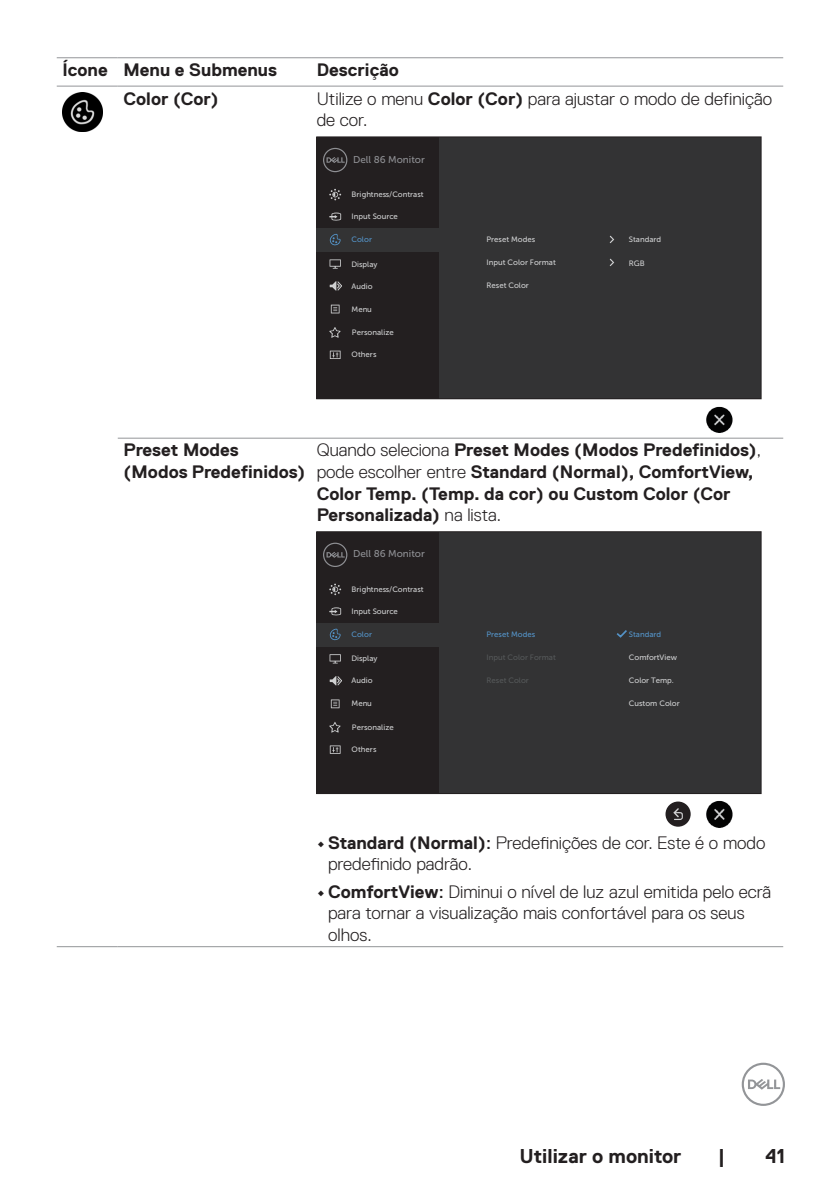
<style>
.page{position:relative;width:840px;height:1191px;background:#fff}
.page>*{position:absolute;margin:0;border:0;box-sizing:border-box;transform-origin:0 0}
.t1{font:700 20px "Dell Replica";color:#231f20}
.t2{font:300 18px/21.6px "Dell Replica";color:#231f20}
.t3{font:700 18px/21.6px "Dell Replica";color:#231f20}
.t4{font:9.8px "Museo Sans For Dell 500";color:#8e8f93}
.t5{font:7.8px "Museo Sans For Dell 500";color:#cfd0d1}
.t6{font:7.8px "Museo Sans For Dell 500";color:#5493c7}
.t7{font:7.8px "Museo Sans For Dell 500";color:#555859}
.s1{font-weight:700}
.s2{font-weight:300}
.s3{font-weight:400}
</style>
<div class="page">
<svg style="left:741px;top:1062px;width:43px;height:44px"></svg>
<hr style="left:57px;top:946px;width:61px;height:1px;background:#939598">
<hr style="left:57px;top:57px;width:61px;height:1px;background:#939598">
<hr style="left:118px;top:57px;width:193px;height:1px;background:#939598">
<hr style="left:311px;top:57px;width:471px;height:1px;background:#939598">
<hr style="left:57px;top:86px;width:61px;height:1px;background:#939598">
<hr style="left:118px;top:86px;width:193px;height:1px;background:#939598">
<hr style="left:311px;top:86px;width:471px;height:1px;background:#939598">
<hr style="left:118px;top:438px;width:193px;height:1px;background:#939598">
<hr style="left:311px;top:438px;width:471px;height:1px;background:#939598">
<hr style="left:118px;top:946px;width:193px;height:1px;background:#939598">
<hr style="left:311px;top:946px;width:471px;height:1px;background:#939598">
<img style="left:62px;top:92px;width:40px;height:40px">
<div style="left:316px;top:137px;width:444px;height:262px;background:#333334"></div>
<div style="left:316px;top:137px;width:122px;height:262px;background:#231f20"></div>
<svg style="left:329px;top:189px;width:12px;height:11px"></svg>
<svg style="left:323px;top:148px;width:24px;height:24px"></svg>
<svg style="left:609px;top:235px;width:5px;height:8px"></svg>
<svg style="left:609px;top:258px;width:5px;height:8px"></svg>
<div style="left:316px;top:228px;width:122px;height:23px;background:#333334"></div>
<svg style="left:329px;top:212px;width:12px;height:9px"></svg>
<svg style="left:329px;top:233px;width:12px;height:13px"></svg>
<svg style="left:329px;top:259px;width:11px;height:10px"></svg>
<svg style="left:329px;top:351px;width:11px;height:8px"></svg>
<svg style="left:329px;top:281px;width:13px;height:10px"></svg>
<svg style="left:330px;top:305px;width:9px;height:8px"></svg>
<svg style="left:329px;top:327px;width:12px;height:11px"></svg>
<img style="left:706px;top:406px;width:26px;height:26px">
<div style="left:316px;top:532px;width:444px;height:261px;background:#333334"></div>
<div style="left:316px;top:532px;width:122px;height:261px;background:#231f20"></div>
<svg style="left:329px;top:583px;width:12px;height:12px"></svg>
<svg style="left:323px;top:542px;width:24px;height:25px"></svg>
<div style="left:316px;top:623px;width:122px;height:23px;background:#333334"></div>
<svg style="left:329px;top:607px;width:12px;height:8px"></svg>
<svg style="left:329px;top:628px;width:12px;height:12px"></svg>
<svg style="left:329px;top:654px;width:11px;height:9px"></svg>
<svg style="left:329px;top:745px;width:11px;height:9px"></svg>
<svg style="left:329px;top:676px;width:13px;height:10px"></svg>
<svg style="left:330px;top:699px;width:9px;height:9px"></svg>
<svg style="left:329px;top:722px;width:12px;height:11px"></svg>
<svg style="left:616px;top:630px;width:11px;height:8px"></svg>
<img style="left:706px;top:801px;width:26px;height:26px">
<div style="left:665px;top:801px;width:25px;height:25px;background:#231f20;border-radius:50%"></div>
<svg style="left:673px;top:808px;width:9px;height:12px"></svg>
<p class="t3" style="left:62px;top:59px;width:216px">Ícone Menu e Submenus</p>
<p class="t3" style="left:316px;top:59px;width:84px">Descrição</p>
<p class="t3" style="left:123px;top:88px;width:97px">Color (Cor)</p>
<p class="t2" style="left:316px;top:88px;width:456px">Utilize o menu <span class="s1">Color (Cor)</span> para ajustar o modo de definição de cor.</p>
<p class="t4" style="left:353px;top:154px;width:73px">Dell 86 Monitor</p>
<p class="t5" style="left:351px;top:190px;width:73px">Brightness/Contrast</p>
<p class="t5" style="left:351px;top:212px;width:48px">Input Source</p>
<p class="t6" style="left:351px;top:235px;width:22px">Color</p>
<p class="t5" style="left:351px;top:259px;width:27px">Display</p>
<p class="t5" style="left:351px;top:282px;width:23px">Audio</p>
<p class="t5" style="left:351px;top:304px;width:22px">Menu</p>
<p class="t5" style="left:352px;top:328px;width:43px">Personalize</p>
<p class="t5" style="left:351px;top:350px;width:26px">Others</p>
<p class="t5" style="left:486px;top:235px;width:50px">Preset Modes</p>
<p class="t5" style="left:486px;top:258px;width:71px">Input Color Format</p>
<p class="t5" style="left:486px;top:281px;width:44px">Reset Color</p>
<p class="t5" style="left:628px;top:235px;width:34px">Standard</p>
<p class="t5" style="left:628px;top:258px;width:17px">RGB</p>
<p class="t3" style="left:123px;top:439px;width:183px">Preset Modes (Modos Predefinidos)</p>
<p class="t3" style="left:316px;top:439px;width:445px"><span class="s2">Quando seleciona</span> Preset Modes (Modos Predefinidos)<span class="s2">, pode escolher entre</span> Standard (Normal), ComfortView, Color Temp. (Temp. da cor) ou Custom Color (Cor Personalizada) <span class="s2">na lista.</span></p>
<p class="t4" style="left:353px;top:549px;width:73px">Dell 86 Monitor</p>
<p class="t5" style="left:351px;top:585px;width:73px">Brightness/Contrast</p>
<p class="t5" style="left:351px;top:607px;width:48px">Input Source</p>
<p class="t6" style="left:351px;top:630px;width:22px">Color</p>
<p class="t5" style="left:351px;top:654px;width:27px">Display</p>
<p class="t5" style="left:351px;top:676px;width:23px">Audio</p>
<p class="t5" style="left:351px;top:699px;width:22px">Menu</p>
<p class="t5" style="left:352px;top:723px;width:43px">Personalize</p>
<p class="t5" style="left:351px;top:745px;width:26px">Others</p>
<p class="t6" style="left:486px;top:630px;width:50px">Preset Modes</p>
<p class="t7" style="left:486px;top:653px;width:71px">Input Color Format</p>
<p class="t7" style="left:486px;top:676px;width:44px">Reset Color</p>
<p class="t6" style="left:628px;top:630px;width:34px">Standard</p>
<p class="t5" style="left:628px;top:653px;width:50px">ComfortView</p>
<p class="t5" style="left:628px;top:676px;width:47px">Color Temp.</p>
<p class="t5" style="left:628px;top:699px;width:52px">Custom Color</p>
<p class="t2" style="left:328px;top:832px;width:439px;text-indent:-11px"><span class="s1">• Standard (Normal)</span><span class="s3">:</span> Predefinições de cor. Este é o modo predefinido padrão.</p>
<p class="t2" style="left:328px;top:881px;width:444px;text-indent:-11px"><span class="s1">• ComfortView</span><span class="s3">:</span> Diminui o nível de luz azul emitida pelo ecrã para tornar a visualização mais confortável para os seus olhos.</p>
<p class="t1" style="left:519px;top:1144px;width:163px">Utilizar o monitor</p>
<p class="t1" style="left:717px;top:1144px;width:9px">|</p>
<p class="t1" style="left:765px;top:1144px;width:21px">41</p>
</div>
